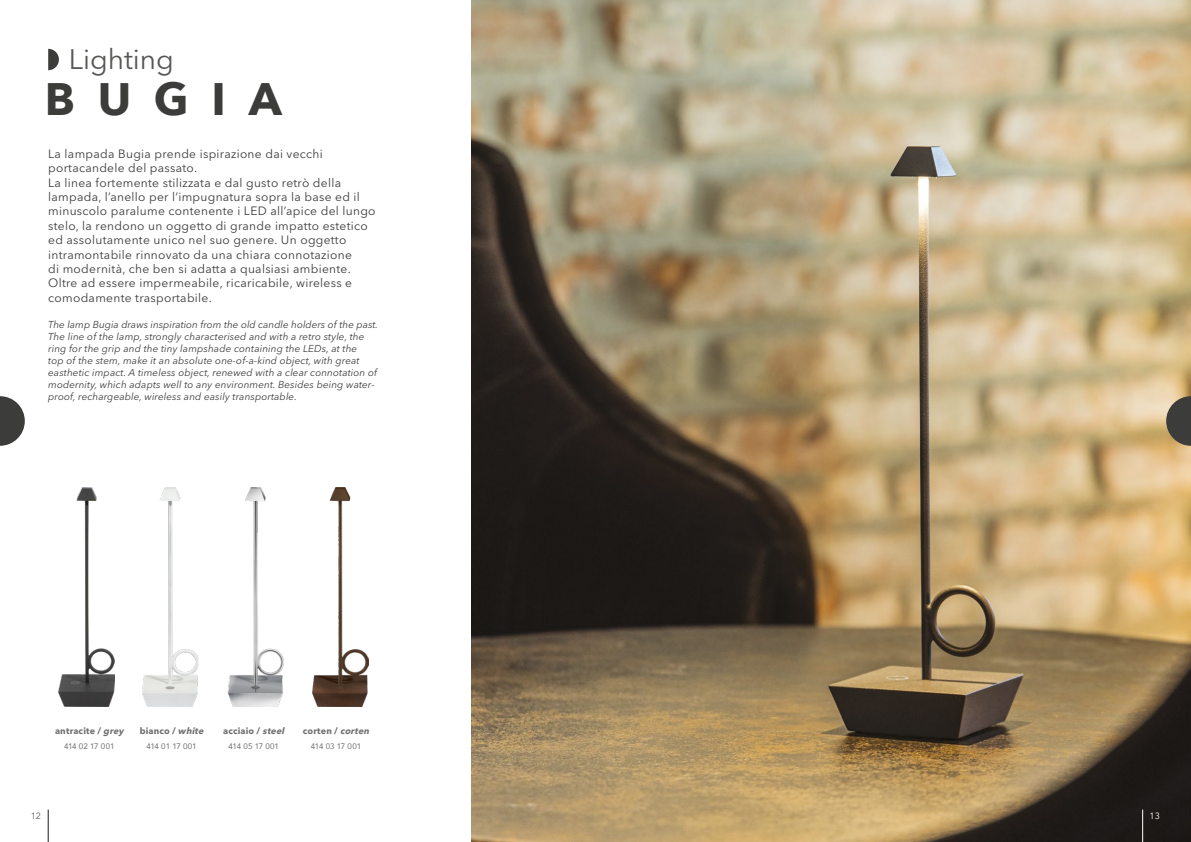
<style>
.page{position:relative;width:1191px;height:842px;background:#fff}
.page>*{position:absolute;margin:0;border:0;box-sizing:border-box;transform-origin:0 0}
.t1{font:700 45.4px "Avenir Next";letter-spacing:.5em;color:#3c3c3b}
.t2{font:28px "Avenir Next LT Pro";color:#575756}
.t3{font:12px/14.4px "Avenir Next LT Pro";letter-spacing:.025em;color:#3c3c3b}
.t4{font:italic 10px/12px "Avenir Next LT Pro";letter-spacing:.01em;color:#3c3c3b}
.t5{font:700 9px "Avenir Next LT Pro";letter-spacing:.015em;color:#706f6f}
.t6{font:9px "Avenir Next LT Pro";color:#575756}
.t7{font:9px "Avenir Next LT Pro";color:#fff}
.t8{font:8px "Avenir";letter-spacing:-.03em;color:#706f6f}
.s1{font-style:italic}
</style>
<div class="page">
<img style="left:471px;top:0;width:720px;height:842px">
<svg style="left:0;top:396px;width:25px;height:50px"></svg>
<svg style="left:48px;top:49px;width:11px;height:21px"></svg>
<svg style="left:1166px;top:396px;width:25px;height:50px"></svg>
<img style="left:58px;top:488px;width:56px;height:218px">
<img style="left:143px;top:488px;width:56px;height:218px">
<img style="left:227px;top:488px;width:57px;height:218px">
<img style="left:312px;top:488px;width:56px;height:218px">
<hr style="left:48px;top:810px;width:1px;height:32px;background:#1f1a16">
<hr style="left:1142px;top:810px;width:1px;height:32px;background:#fff">
<h2 class="t2" style="left:69px;top:43px;width:107px">Lighting</h2>
<h1 class="t1" style="left:45px;top:60px;width:238px">BUGIA</h1>
<p class="t3" style="left:48px;top:146px;width:329px">La lampada Bugia prende ispirazione dai vecchi portacandele del passato.<br>La linea fortemente stilizzata e dal gusto retrò della lampada, l’anello per l’impugnatura sopra la base ed il minuscolo paralume contenente i LED all’apice del lungo stelo, la rendono un oggetto di grande impatto estetico ed assolutamente unico nel suo genere. Un oggetto intramontabile rinnovato da una chiara connotazione<br>di modernità, che ben si adatta a qualsiasi ambiente.<br>Oltre ad essere impermeabile, ricaricabile, wireless e comodamente trasportabile.</p>
<p class="t4" style="left:48px;top:319px;width:331px">The lamp Bugia draws inspiration from the old candle holders of the past.<br>The line of the lamp, strongly characterised and with a retro style, the ring for the grip and the tiny lampshade containing the LEDs, at the<br>top of the stem, make it an absolute one-of-a-kind object, with great easthetic impact. A timeless object, renewed with a clear connotation of modernity, which adapts well to any environment. Besides being water&shy;proof, rechargeable, wireless and easily transportable.</p>
<p class="t5" style="left:55px;top:725px;width:70px">antracite / <span class="s1">grey</span></p>
<p class="t5" style="left:140px;top:725px;width:67px">bianco / <span class="s1">white</span></p>
<p class="t5" style="left:223px;top:725px;width:65px">acciaio / <span class="s1">steel</span></p>
<p class="t5" style="left:303px;top:725px;width:70px">corten / <span class="s1">corten</span></p>
<p class="t8" style="left:64px;top:739px;width:52px">414 02 17 001</p>
<p class="t8" style="left:146px;top:739px;width:52px">414 01 17 001</p>
<p class="t8" style="left:228px;top:739px;width:52px">414 05 17 001</p>
<p class="t8" style="left:311px;top:739px;width:52px">414 03 17 001</p>
<p class="t6" style="left:31px;top:811px;width:12px">12</p>
<p class="t7" style="left:1149px;top:811px;width:12px">13</p>
</div>
